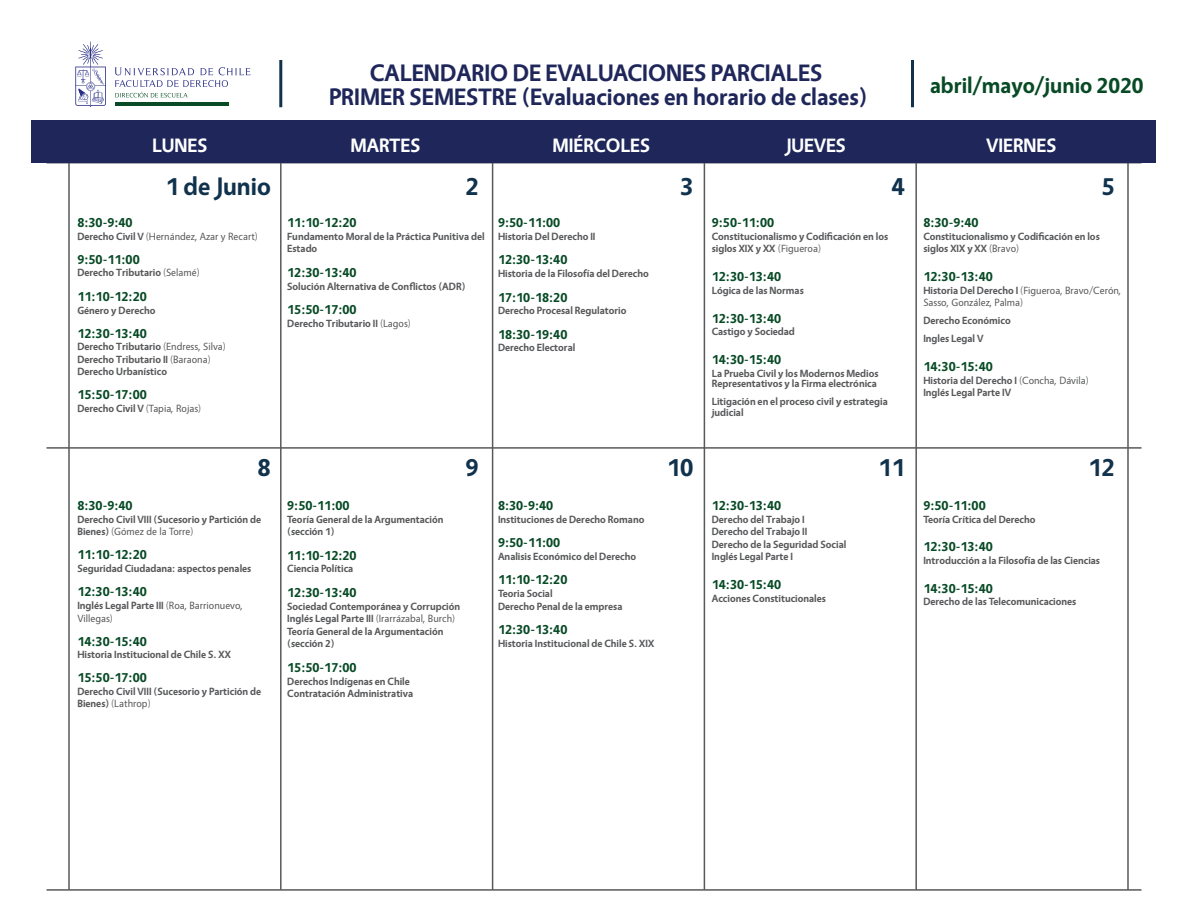
<style>
.page{position:relative;width:1188px;height:918px;background:#fff}
.page>*{position:absolute;margin:0;border:0;box-sizing:border-box;transform-origin:0 0}
.t1{font:700 25.5px "Vegur";color:#10324c}
.t2{font:700 24px/24px "Vegur";color:#1f275a;text-align:center}
.t3{font:700 22.5px "Vegur";color:#074a25}
.t4{font:700 19.5px "Vegur";color:#fff}
.t5{font:700 13.5px "Vegur";color:#074a25}
.t6{font:700 10.5px/12.6px "Vegur";color:#58595b}
.t7{font:10.5px/12.6px "Vegur";color:#58595b}
.s1{font-weight:700}
.s2{font-weight:400}
</style>
<div class="page">
<hr style="left:68px;top:163px;width:2px;height:727px;background:#58595b">
<hr style="left:280px;top:163px;width:2px;height:727px;background:#58595b">
<hr style="left:492px;top:163px;width:1px;height:727px;background:#58595b">
<hr style="left:704px;top:163px;width:1px;height:727px;background:#58595b">
<hr style="left:915px;top:163px;width:2px;height:727px;background:#58595b">
<hr style="left:1127px;top:163px;width:2px;height:727px;background:#58595b">
<hr style="left:46px;top:447px;width:1096px;height:2px;background:#58595b">
<hr style="left:46px;top:889px;width:1096px;height:2px;background:#58595b">
<div style="left:32px;top:120px;width:1124px;height:43px;background:#1f275a"></div>
<hr style="left:279px;top:60px;width:3px;height:47px;background:#10324c">
<hr style="left:911px;top:60px;width:3px;height:47px;background:#10324c">
<hr style="left:115px;top:103px;width:113px;height:3px;background:#084b26">
<svg style="left:75px;top:42px;width:31px;height:65px"></svg>
<svg style="left:115px;top:67px;width:136px;height:30px"></svg>
<h2 class="t2" style="left:329px;top:61px;width:540px">CALENDARIO DE EVALUACIONES PARCIALES<br>PRIMER SEMESTRE (Evaluaciones en horario de clases)</h2>
<h3 class="t3" style="left:930px;top:73px;width:215px">abril/mayo/junio 2020</h3>
<h3 class="t4" style="left:152px;top:134px;width:57px">LUNES</h3>
<h3 class="t4" style="left:350px;top:134px;width:71px">MARTES</h3>
<h3 class="t4" style="left:552px;top:134px;width:99px">MIÉRCOLES</h3>
<h3 class="t4" style="left:785px;top:134px;width:62px">JUEVES</h3>
<h3 class="t4" style="left:987px;top:134px;width:71px">VIERNES</h3>
<h1 class="t1" style="left:166px;top:173px;width:107px">1 de Junio</h1>
<h1 class="t1" style="left:466px;top:173px;width:15px">2</h1>
<h1 class="t1" style="left:680px;top:173px;width:15px">3</h1>
<h1 class="t1" style="left:892px;top:173px;width:15px">4</h1>
<h1 class="t1" style="left:1102px;top:173px;width:15px">5</h1>
<p class="t5" style="left:77px;top:215px;width:57px">8:30-9:40</p>
<p class="t7" style="left:77px;top:230px;width:182px"><span class="s1">Derecho Civil V</span> (Hernández, Azar y Recart)</p>
<p class="t5" style="left:77px;top:252px;width:64px">9:50-11:00</p>
<p class="t6" style="left:77px;top:267px;width:124px">Derecho Tributario <span class="s2">(Selamé)</span></p>
<p class="t5" style="left:77px;top:289px;width:71px">11:10-12:20</p>
<p class="t6" style="left:77px;top:304px;width:80px">Género y Derecho</p>
<p class="t5" style="left:77px;top:326px;width:71px">12:30-13:40</p>
<p class="t6" style="left:77px;top:340px;width:150px">Derecho Tributario <span class="s2">(Endress, Silva)<br></span>Derecho Tributario II <span class="s2">(Baraona)<br></span>Derecho Urbanístico</p>
<p class="t5" style="left:77px;top:387px;width:71px">15:50-17:00</p>
<p class="t6" style="left:77px;top:402px;width:126px">Derecho Civil V <span class="s2">(Tapia, Rojas)</span></p>
<p class="t5" style="left:287px;top:215px;width:71px">11:10-12:20</p>
<p class="t6" style="left:287px;top:230px;width:199px">Fundamento Moral de la Práctica Punitiva del<br>Estado</p>
<p class="t5" style="left:287px;top:265px;width:71px">12:30-13:40</p>
<p class="t6" style="left:287px;top:280px;width:180px">Solución Alternativa de Conflictos (ADR)</p>
<p class="t5" style="left:287px;top:302px;width:71px">15:50-17:00</p>
<p class="t6" style="left:287px;top:317px;width:125px">Derecho Tributario II <span class="s2">(Lagos)</span></p>
<p class="t5" style="left:498px;top:215px;width:64px">9:50-11:00</p>
<p class="t6" style="left:498px;top:230px;width:99px">Historia Del Derecho II</p>
<p class="t5" style="left:498px;top:252px;width:71px">12:30-13:40</p>
<p class="t6" style="left:498px;top:267px;width:152px">Historia de la Filosofía del Derecho</p>
<p class="t5" style="left:498px;top:290px;width:71px">17:10-18:20</p>
<p class="t6" style="left:498px;top:304px;width:130px">Derecho Procesal Regulatorio</p>
<p class="t5" style="left:498px;top:327px;width:71px">18:30-19:40</p>
<p class="t6" style="left:498px;top:342px;width:79px">Derecho Electoral</p>
<p class="t5" style="left:712px;top:215px;width:64px">9:50-11:00</p>
<p class="t6" style="left:712px;top:230px;width:178px">Constitucionalismo y Codificación en los siglos XIX y XX <span class="s2">(Figueroa)</span></p>
<p class="t5" style="left:712px;top:269px;width:71px">12:30-13:40</p>
<p class="t6" style="left:712px;top:284px;width:94px">Lógica de las Normas</p>
<p class="t5" style="left:712px;top:311px;width:71px">12:30-13:40</p>
<p class="t6" style="left:712px;top:325px;width:85px">Castigo y Sociedad</p>
<p class="t5" style="left:712px;top:352px;width:71px">14:30-15:40</p>
<p class="t6" style="left:712px;top:368px;width:168px;line-height:10.5px">La Prueba Civil y los Modernos Medios<br>Representativos y la Firma electrónica</p>
<p class="t6" style="left:712px;top:396px;width:178px;line-height:10.5px">Litigación en el proceso civil y estrategia judicial</p>
<p class="t5" style="left:923px;top:215px;width:57px">8:30-9:40</p>
<p class="t6" style="left:923px;top:230px;width:178px">Constitucionalismo y Codificación en los siglos XIX y XX <span class="s2">(Bravo)</span></p>
<p class="t5" style="left:923px;top:269px;width:71px">12:30-13:40</p>
<p class="t7" style="left:923px;top:284px;width:199px"><span class="s1">Historia Del Derecho I</span> (Figueroa, Bravo/Cerón,<br>Sasso, González, Palma)</p>
<p class="t6" style="left:923px;top:312px;width:89px;line-height:18px">Derecho Económico<br>Ingles Legal V</p>
<p class="t5" style="left:923px;top:359px;width:71px">14:30-15:40</p>
<p class="t6" style="left:923px;top:374px;width:167px">Historia del Derecho I <span class="s2">(Concha, Dávila)<br></span>Inglés Legal Parte IV</p>
<h1 class="t1" style="left:258px;top:454px;width:15px">8</h1>
<h1 class="t1" style="left:466px;top:454px;width:15px">9</h1>
<h1 class="t1" style="left:667px;top:454px;width:28px">10</h1>
<h1 class="t1" style="left:878px;top:454px;width:28px">11</h1>
<h1 class="t1" style="left:1088px;top:454px;width:28px">12</h1>
<p class="t5" style="left:77px;top:498px;width:57px">8:30-9:40</p>
<p class="t6" style="left:77px;top:513px;width:185px">Derecho Civil VIII (Sucesorio y Partición de<br>Bienes) <span class="s2">(Gómez de la Torre)</span></p>
<p class="t5" style="left:77px;top:547px;width:71px">11:10-12:20</p>
<p class="t6" style="left:77px;top:562px;width:176px">Seguridad Ciudadana: aspectos penales</p>
<p class="t5" style="left:77px;top:584px;width:71px">12:30-13:40</p>
<p class="t7" style="left:77px;top:599px;width:167px"><span class="s1">Inglés Legal Parte III</span> (Roa, Barrionuevo,<br>Villegas)</p>
<p class="t5" style="left:77px;top:634px;width:71px">14:30-15:40</p>
<p class="t6" style="left:77px;top:648px;width:155px">Historia Institucional de Chile S. XX</p>
<p class="t5" style="left:77px;top:670px;width:71px">15:50-17:00</p>
<p class="t6" style="left:77px;top:685px;width:185px">Derecho Civil VIII (Sucesorio y Partición de<br>Bienes) <span class="s2">(Lathrop)</span></p>
<p class="t5" style="left:287px;top:498px;width:64px">9:50-11:00</p>
<p class="t6" style="left:287px;top:513px;width:158px">Teoría General de la Argumentación (sección 1)</p>
<p class="t5" style="left:287px;top:548px;width:71px">11:10-12:20</p>
<p class="t6" style="left:287px;top:563px;width:68px">Ciencia Política</p>
<p class="t5" style="left:287px;top:585px;width:71px">12:30-13:40</p>
<p class="t6" style="left:287px;top:600px;width:174px">Sociedad Contemporánea y Corrupción<br>Inglés Legal Parte III <span class="s2">(Irarrázabal, Burch)<br></span>Teoría General de la Argumentación (sección 2)</p>
<p class="t5" style="left:287px;top:660px;width:71px">15:50-17:00</p>
<p class="t6" style="left:287px;top:675px;width:127px">Derechos Indígenas en Chile<br>Contratación Administrativa</p>
<p class="t5" style="left:498px;top:498px;width:57px">8:30-9:40</p>
<p class="t6" style="left:498px;top:513px;width:148px">Instituciones de Derecho Romano</p>
<p class="t5" style="left:498px;top:535px;width:64px">9:50-11:00</p>
<p class="t6" style="left:498px;top:550px;width:140px">Analisis Económico del Derecho</p>
<p class="t5" style="left:498px;top:572px;width:71px">11:10-12:20</p>
<p class="t6" style="left:498px;top:587px;width:126px">Teoria Social<br>Derecho Penal de la empresa</p>
<p class="t5" style="left:498px;top:622px;width:71px">12:30-13:40</p>
<p class="t6" style="left:498px;top:637px;width:158px">Historia Institucional de Chile S. XIX</p>
<p class="t5" style="left:712px;top:498px;width:71px">12:30-13:40</p>
<p class="t6" style="left:712px;top:513px;width:136px">Derecho del Trabajo I<br>Derecho del Trabajo II<br>Derecho de la Seguridad Social<br>Inglés Legal Parte I</p>
<p class="t5" style="left:712px;top:577px;width:71px">14:30-15:40</p>
<p class="t6" style="left:712px;top:592px;width:116px">Acciones Constitucionales</p>
<p class="t5" style="left:923px;top:498px;width:64px">9:50-11:00</p>
<p class="t6" style="left:923px;top:513px;width:114px">Teoría Crítica del Derecho</p>
<p class="t5" style="left:923px;top:539px;width:71px">12:30-13:40</p>
<p class="t6" style="left:923px;top:554px;width:178px">Introducción a la Filosofía de las Ciencias</p>
<p class="t5" style="left:923px;top:581px;width:71px">14:30-15:40</p>
<p class="t6" style="left:923px;top:596px;width:155px">Derecho de las Telecomunicaciones</p>
</div>
